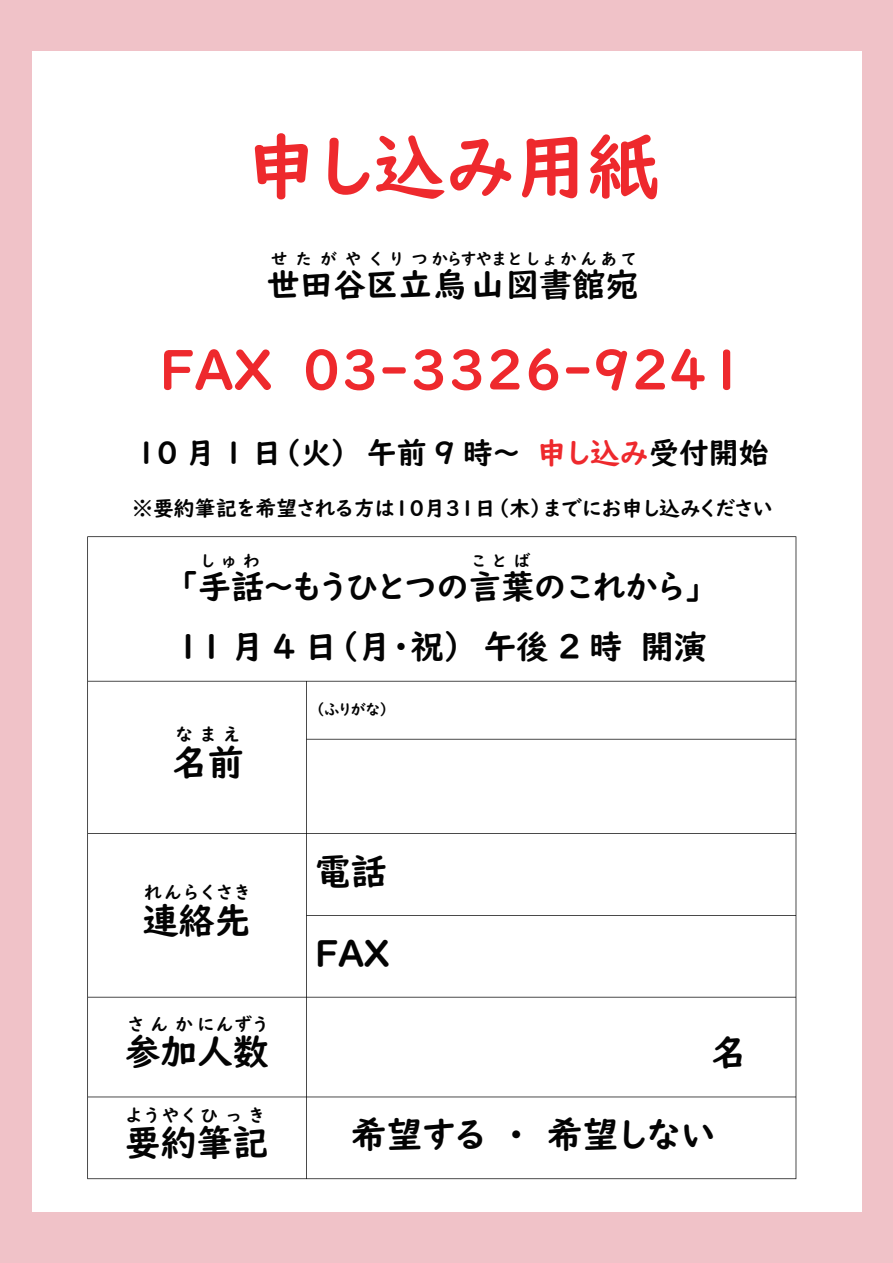
<style>
.page{position:relative;width:893px;height:1263px;background:#f0c2c8}
.page>*{position:absolute;margin:0;border:0;box-sizing:border-box;transform-origin:0 0}
.t1{font:72px "UD Digi Kyokasho NK B";color:#ee292d}
.t2{font:54px "UD Digi Kyokasho NK B";color:#ee292d}
.t3{font:36px "UD Digi Kyokasho NK B";color:#030303}
.t4{font:33.15px "UD Digi Kyokasho NK B";color:#030303}
.t5{font:29.85px "UD Digi Kyokasho NK B";color:#030303}
.t6{font:20.85px "UD Digi Kyokasho NK B";color:#030303}
.t7{font:18px "UD Digi Kyokasho NK B";color:#030303}
.t8{font:16.5px "UD Digi Kyokasho NK B";color:#030303}
.t9{font:15.15px "UD Digi Kyokasho NK B";color:#030303}
.s1{color:#ee292d}
</style>
<div class="page">
<div style="left:32px;top:51px;width:829px;height:1161px;background:#fff"></div>
<img style="left:87px;top:104px;width:775px;height:1108px">
<h1 class="t1" style="left:246px;top:124px;width:415px">!"#$%&amp;</h1>
<p class="t8" style="left:271px;top:249px;width:92px">!"#$</p>
<p class="t8" style="left:370px;top:249px;width:267px">% &amp; ' ()*$+,-.(/01</p>
<p class="t4" style="left:267px;top:265px;width:373px">"#$%&amp;'()*+,</p>
<h2 class="t2" style="left:159px;top:338px;width:588px">!"# %&amp;'&amp;&amp;()'*(+,</h2>
<p class="t5" style="left:136px;top:435px;width:635px">!" # ! $%&amp;' )* + ,- <span class="s1">./01</span>2345</p>
<p class="t6" style="left:132px;top:495px;width:642px">!"#$%&amp;'()*+,-./01.23456789:;&lt;=&gt;?)@</p>
<p class="t8" style="left:202px;top:551px;width:59px">-23</p>
<p class="t8" style="left:472px;top:551px;width:60px">4,5</p>
<p class="t4" style="left:177px;top:567px;width:530px">-./01234567869:;&lt;=</p>
<p class="t4" style="left:176px;top:627px;width:532px">&gt;&gt; ? @ AB?CDE FG H I JK</p>
<p class="t7" style="left:176px;top:724px;width:65px">!"#</p>
<p class="t3" style="left:172px;top:741px;width:74px">!"</p>
<p class="t7" style="left:144px;top:882px;width:107px">$%&amp;'()</p>
<p class="t3" style="left:143px;top:899px;width:109px">$%&amp;</p>
<p class="t7" style="left:129px;top:1013px;width:140px">( % *+%,-</p>
<p class="t3" style="left:125px;top:1030px;width:146px">,-./</p>
<p class="t7" style="left:126px;top:1104px;width:139px">.-/'0 1 )</p>
<p class="t3" style="left:125px;top:1121px;width:145px">0123</p>
<p class="t9" style="left:315px;top:700px;width:76px">!"#$%&amp;</p>
<p class="t3" style="left:315px;top:850px;width:74px">'(</p>
<p class="t3" style="left:315px;top:932px;width:77px">)*+</p>
<p class="t3" style="left:711px;top:1031px;width:37px">!</p>
<p class="t3" style="left:351px;top:1113px;width:367px">4567 8 459:;</p>
</div>
